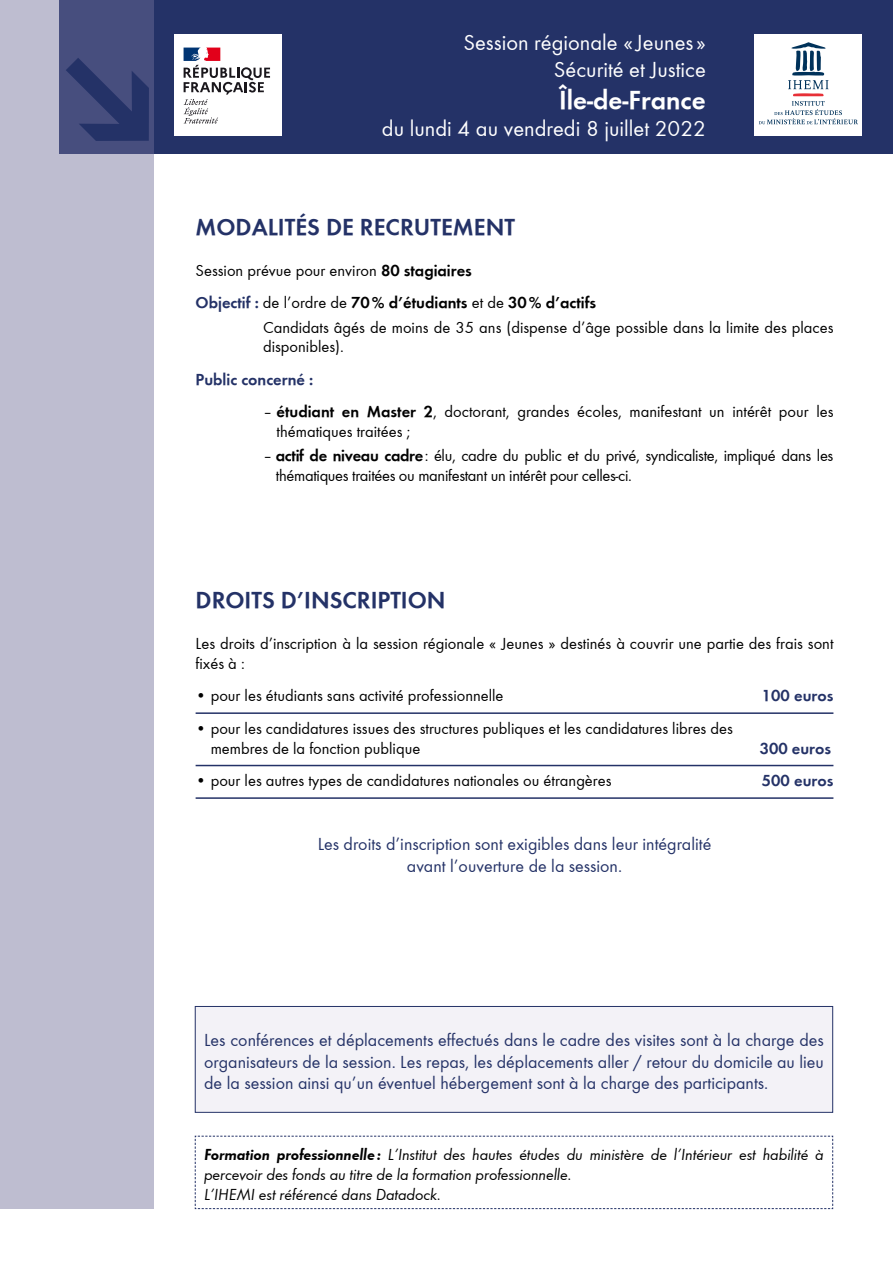
<style>
.page{position:relative;width:893px;height:1263px;background:#fff}
.page>*{position:absolute;margin:0;border:0;box-sizing:border-box;transform-origin:0 0}
.t1{font:700 27px "Function";color:#fff}
.t2{font:700 24px "Function";color:#243267}
.t3{font:22.5px/27px "Function";color:#fff;text-align:right}
.t4{font:18px/21.6px "Function";color:#243267;text-align:center}
.t5{font:16.5px/19.8px "Function";color:#000}
.t6{font:italic 16.5px/19.8px "Function";letter-spacing:-.01em;color:#000}
.t7{font:16.5px/19.8px "Function";letter-spacing:-.02em;color:#000}
.t8{font:700 16.5px "Function";color:#243267}
.s1{font-weight:700}
.s2{font-weight:700;color:#243267}
</style>
<div class="page">
<div style="left:60px;top:0;width:833px;height:153px;background:#243267"></div>
<div style="left:0;top:0;width:153px;height:1209px;background:#bebdd0"></div>
<div style="left:174px;top:34px;width:108px;height:102px;background:#fff"></div>
<svg style="left:184px;top:48px;width:86px;height:76px"></svg>
<svg style="left:754px;top:34px;width:108px;height:102px;background:#e9ecef"></svg>
<hr style="left:196px;top:712px;width:637px;height:2px;background:#243267">
<hr style="left:196px;top:765px;width:637px;height:1px;background:#243267">
<hr style="left:196px;top:797px;width:637px;height:2px;background:#243267">
<div style="left:195px;top:1006px;width:638px;height:106px;background:#f3f2f7"></div>
<div style="left:195px;top:1006px;width:638px;height:107px;border:1px solid #243267"></div>
<svg style="left:194px;top:1135px;width:639px;height:74px"></svg>
<svg style="left:59px;top:37px;width:117px;height:130px"></svg>
<h3 class="t3" style="left:463px;top:29px;width:244px">Session régionale « Jeunes »<br>Sécurité et Justice</h3>
<h1 class="t1" style="left:559px;top:84px;width:148px">Île-de-France</h1>
<h3 class="t3" style="left:382px;top:115px;width:325px">du lundi 4 au vendredi 8 juillet 2022</h3>
<h2 class="t2" style="left:196px;top:213px;width:321px">MODALITÉS DE RECRUTEMENT</h2>
<p class="t5" style="left:196px;top:254px;width:402px;line-height:32.5px">Session prévue pour environ <span class="s1">80 stagiaires<br></span><span class="s2">Objectif :</span> de l’ordre de <span class="s1">70% d’étudiants</span> et de <span class="s1">30% d’actifs</span></p>
<p class="t5" style="left:263px;top:317px;width:572px">Candidats âgés de moins de 35 ans (dispense d’âge possible dans la limite des places disponibles).</p>
<p class="t8" style="left:196px;top:370px;width:119px">Public concerné :</p>
<p class="t5" style="left:277px;top:402px;width:558px;text-indent:-13px">– <span class="s1">étudiant en Master 2</span>, doctorant, grandes écoles, manifestant un intérêt pour les thématiques traitées ;</p>
<p class="t7" style="left:276px;top:446px;width:559px;text-indent:-13px">– <span class="s1">actif de niveau cadre</span>: élu, cadre du public et du privé, syndicaliste, impliqué dans les thématiques traitées ou manifestant un intérêt pour celles-ci.</p>
<h2 class="t2" style="left:196px;top:585px;width:252px">DROITS D’INSCRIPTION</h2>
<p class="t5" style="left:196px;top:633px;width:639px">Les droits d’inscription à la session régionale « Jeunes » destinés à couvrir une partie des frais sont fixés à :</p>
<p class="t5" style="left:196px;top:686px;width:309px">• pour les étudiants sans activité professionnelle</p>
<p class="t8" style="left:762px;top:686px;width:73px">100 euros</p>
<p class="t5" style="left:211px;top:718px;width:524px;text-indent:-15px">• pour les candidatures issues des structures publiques et les candidatures libres des membres de la fonction publique</p>
<p class="t8" style="left:760px;top:738px;width:73px">300 euros</p>
<p class="t5" style="left:196px;top:771px;width:417px">• pour les autres types de candidatures nationales ou étrangères</p>
<p class="t8" style="left:762px;top:771px;width:73px">500 euros</p>
<p class="t4" style="left:318px;top:833px;width:395px">Les droits d’inscription sont exigibles dans leur intégralité avant l’ouverture de la session.</p>
<p class="t4" style="left:204px;top:1029px;width:621px;text-align:justify">Les conférences et déplacements effectués dans le cadre des visites sont à la charge des organisateurs de la session. Les repas, les déplacements aller / retour du domicile au lieu de la session ainsi qu’un éventuel hébergement sont à la charge des participants.</p>
<p class="t6" style="left:204px;top:1145px;width:621px"><span class="s1">Formation professionnelle:</span> L’Institut des hautes études du ministère de l’Intérieur est habilité à percevoir des fonds au titre de la formation professionnelle.<br>L’IHEMI est référencé dans Datadock.</p>
</div>
